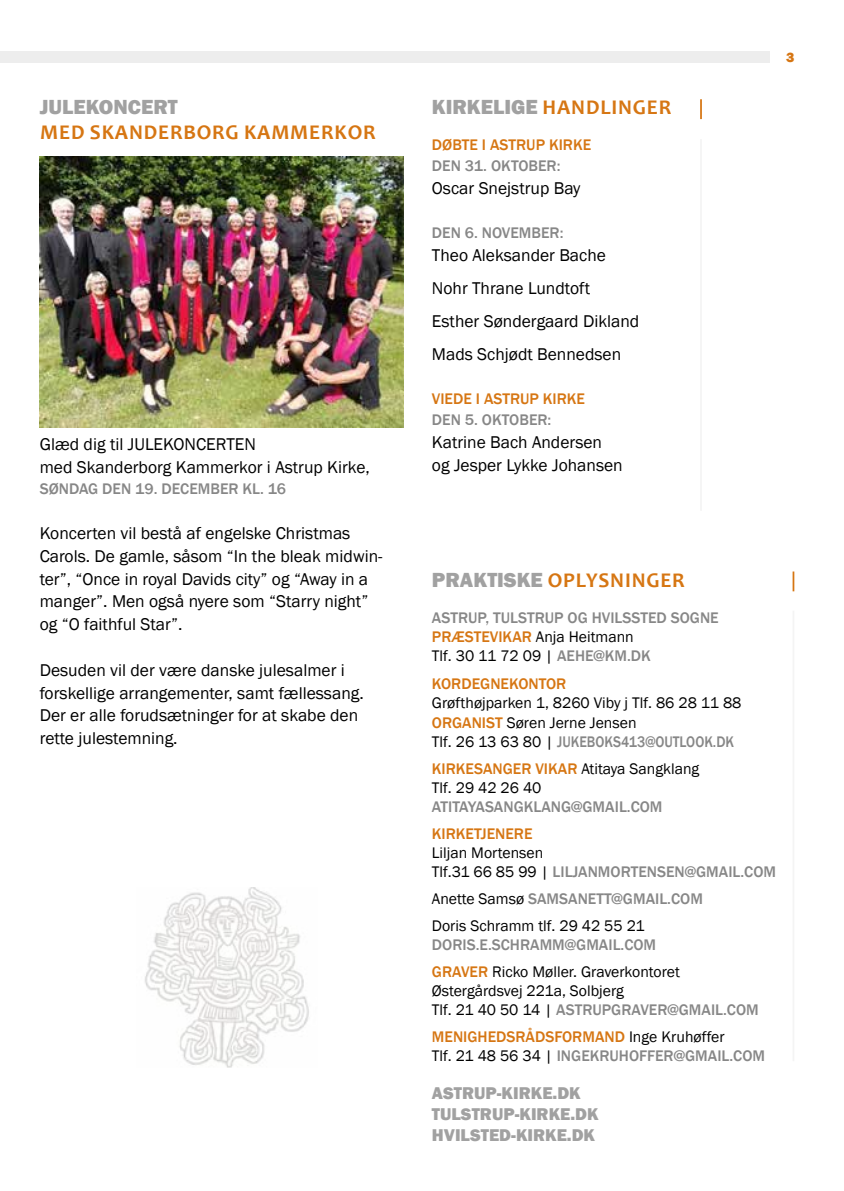
<style>
.page{position:relative;width:844px;height:1191px;background:#fff}
.page>*{position:absolute;margin:0;border:0;box-sizing:border-box;transform-origin:0 0}
.t1{font:700 21px "Candara";letter-spacing:.04em;color:#d67613}
.t2{font:800 21px "Franklin Gothic";color:#a1a1a1}
.t3{font:17.5px/22.8px "Franklin Gothic";color:#000}
.t4{font:800 17.5px/21px "Franklin Gothic";color:#a1a1a1}
.t5{font:15.75px/19.2px "Franklin Gothic";color:#000}
.t6{font:500 15.75px/19.2px "Franklin Gothic";color:#878787}
.t7{font:500 15.75px "Franklin Gothic";color:#d67613}
.t8{font:800 14px "Franklin Gothic";color:#d67613}
.s1{font-family:"Franklin Gothic";font-weight:800;color:#a1a1a1}
.s2{color:#d67613}
.s3{font-weight:400;color:#000}
.s4{font-weight:500;color:#d67613}
.s5{font-weight:500;color:#878787}
</style>
<div class="page">
<div style="left:0;top:51px;width:769px;height:11px;background:#ededed"></div>
<img style="left:145px;top:887px;width:164px;height:180px">
<svg style="left:700px;top:99px;width:1px;height:20px"></svg>
<hr style="left:700px;top:139px;width:1px;height:372px;background:#f4f4f4">
<hr style="left:792px;top:571px;width:2px;height:20px;background:#d67613">
<hr style="left:792px;top:610px;width:2px;height:451px;background:#f4f4f4">
<img style="left:40px;top:157px;width:363px;height:270px">
<p class="t2" style="left:40px;top:93px;width:140px">JULEKONCERT</p>
<p class="t1" style="left:40px;top:119px;width:337px">MED SKANDERBORG KAMMERKOR</p>
<p class="t3" style="left:40px;top:433px;width:331px">Glæd dig til JULEKONCERTEN<br>med Skanderborg Kammerkor i Astrup Kirke,</p>
<p class="t6" style="left:40px;top:479px;width:248px">SØNDAG DEN 19. DECEMBER KL. 16</p>
<p class="t3" style="left:40px;top:522px;width:344px">Koncerten vil bestå af engelske Christmas Carols. De gamle, såsom “In the bleak midwin&shy;ter”, “Once in royal Davids city” og “Away in a manger”. Men også nyere som “Starry night” og “O faithful Star”.</p>
<p class="t3" style="left:40px;top:659px;width:325px">Desuden vil der være danske julesalmer i forskellige arrangementer, samt fællessang.<br>Der er alle forudsætninger for at skabe den rette julestemning.</p>
<p class="t1" style="left:432px;top:94px;width:241px"><span class="s1">KIRKELIGE</span> HANDLINGER</p>
<p class="t7" style="left:432px;top:135px;width:161px">DØBTE I ASTRUP KIRKE</p>
<p class="t6" style="left:432px;top:157px;width:130px">DEN 31. OKTOBER:</p>
<p class="t3" style="left:432px;top:177px;width:150px">Oscar Snejstrup Bay</p>
<p class="t6" style="left:432px;top:223px;width:133px">DEN 6. NOVEMBER:</p>
<p class="t3" style="left:432px;top:238px;width:209px;line-height:33.2px">Theo Aleksander Bache<br>Nohr Thrane Lundtoft<br>Esther Søndergaard Dikland<br>Mads Schjødt Bennedsen</p>
<p class="t7" style="left:432px;top:389px;width:155px">VIEDE I ASTRUP KIRKE</p>
<p class="t6" style="left:432px;top:410px;width:121px">DEN 5. OKTOBER:</p>
<p class="t3" style="left:432px;top:431px;width:192px">Katrine Bach Andersen og Jesper Lykke Johansen</p>
<p class="t8" style="left:785px;top:49px;width:10px">3</p>
<p class="t1" style="left:432px;top:567px;width:254px"><span class="s1">PRAKTISKE</span> OPLYSNINGER</p>
<p class="t6" style="left:432px;top:608px;width:288px">ASTRUP, TULSTRUP OG HVILSSTED SOGNE<br><span class="s2">PRÆSTEVIKAR</span> <span class="s3">Anja Heitmann<br>Tlf. 30 11 72 09 |</span> AEHE@KM.DK</p>
<p class="t7" style="left:432px;top:674px;width:136px">KORDEGNEKONTOR</p>
<p class="t5" style="left:432px;top:694px;width:311px">Grøfthøjparken 1, 8260 Viby j Tlf. 86 28 11 88<br><span class="s4">ORGANIST</span> Søren Jerne Jensen<br>Tlf. 26 13 63 80 | <span class="s5">JUKEBOKS413@OUTLOOK.DK</span></p>
<p class="t5" style="left:432px;top:759px;width:269px"><span class="s4">KIRKESANGER VIKAR</span> Atitaya Sangklang<br>Tlf. 29 42 26 40</p>
<p class="t6" style="left:432px;top:797px;width:232px">ATITAYASANGKLANG@GMAIL.COM</p>
<p class="t7" style="left:432px;top:824px;width:102px">KIRKETJENERE</p>
<p class="t5" style="left:432px;top:843px;width:345px">Liljan Mortensen<br>Tlf.31 66 85 99 | <span class="s5">LILJANMORTENSEN@GMAIL.COM</span></p>
<p class="t5" style="left:432px;top:885px;width:272px;line-height:26.8px">Anette Samsø <span class="s5">SAMSANETT@GMAIL.COM<br></span>Doris Schramm tlf. 29 42 55 21</p>
<p class="t5" style="left:432px;top:931px;width:249px;line-height:26.8px"><span class="s5">DORIS.E.SCHRAMM@GMAIL.COM<br></span><span class="s4">GRAVER</span> Ricko Møller. Graverkontoret</p>
<p class="t5" style="left:432px;top:981px;width:328px">Østergårdsvej 221a, Solbjerg<br>Tlf. 21 40 50 14 | <span class="s5">ASTRUPGRAVER@GMAIL.COM</span></p>
<p class="t5" style="left:432px;top:1027px;width:334px"><span class="s4">MENIGHEDSRÅDSFORMAND</span> Inge Kruhøffer<br>Tlf. 21 48 56 34 | <span class="s5">INGEKRUHOFFER@GMAIL.COM</span></p>
<p class="t4" style="left:432px;top:1083px;width:168px">ASTRUP-KIRKE.DK<br>TULSTRUP-KIRKE.DK<br>HVILSTED-KIRKE.DK</p>
</div>
